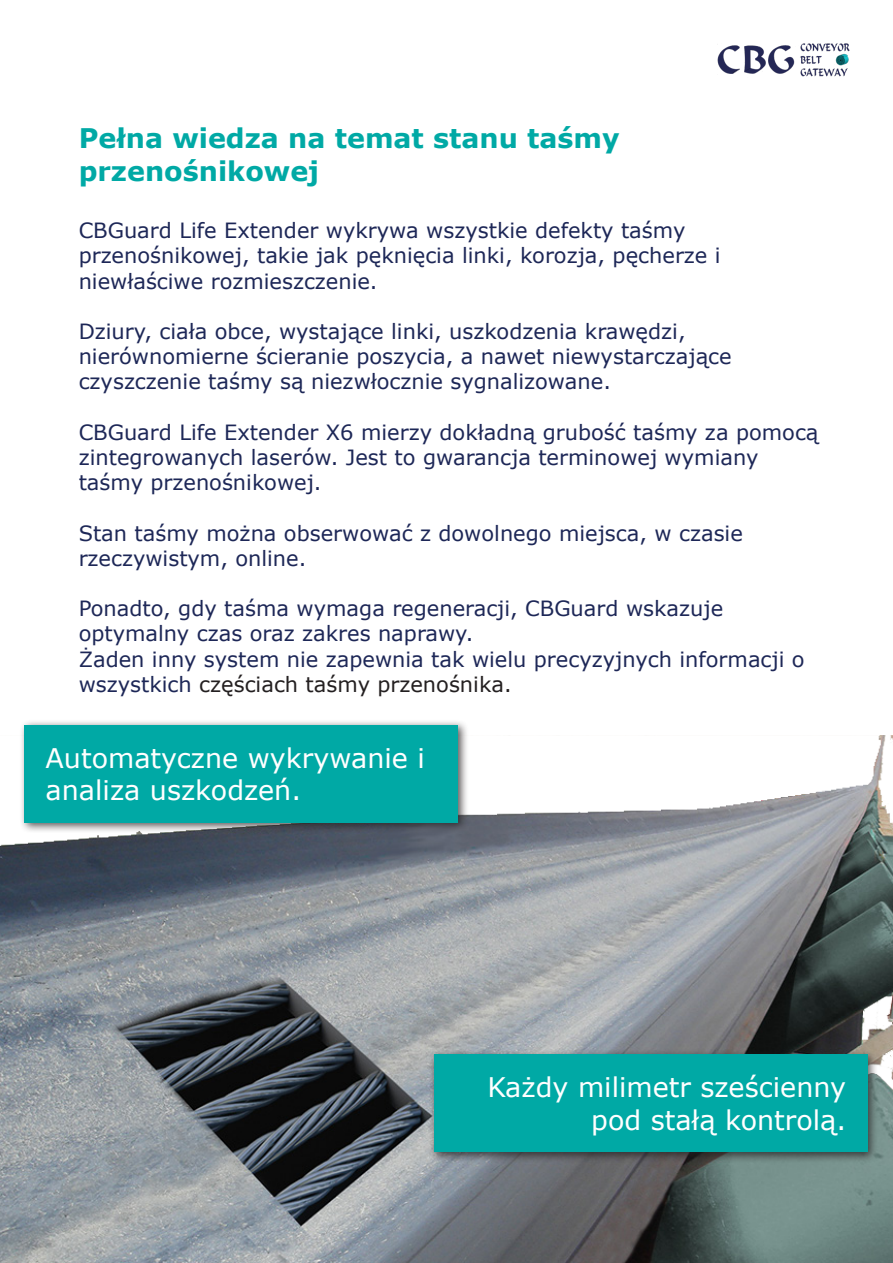
<style>
.page{position:relative;width:893px;height:1263px;background:#fff}
.page>*{position:absolute;margin:0;border:0;box-sizing:border-box;transform-origin:0 0}
.t1{font:27px "Verdana";color:#fff}
.t2{font:700 27px "Verdana";color:#00a9a5}
.t3{font:21px/25.2px "Verdana";color:#1d2757}
.s1{color:#231f20}
</style>
<div class="page">
<img style="left:718px;top:43px;width:132px;height:34px">
<img style="left:0;top:736px;width:893px;height:527px">
<div style="left:428px;top:1049px;width:451px;height:114px;background:#231f20;opacity:.75"></div>
<div style="left:434px;top:1054px;width:433px;height:98px;background:#00a9a5"></div>
<div style="left:19px;top:720px;width:450px;height:114px;background:#231f20;opacity:.75"></div>
<div style="left:24px;top:725px;width:434px;height:98px;background:#00a9a5"></div>
<p class="t2" style="left:79px;top:119px;width:542px">Pełna wiedza na temat stanu taśmy</p>
<p class="t2" style="left:79px;top:152px;width:242px">przenośnikowej</p>
<p class="t3" style="left:79px;top:218px;width:643px">CBGuard Life Extender wykrywa wszystkie defekty taśmy przenośnikowej, takie jak pęknięcia linki, korozja, pęcherze i niewłaściwe rozmieszczenie.</p>
<p class="t3" style="left:79px;top:319px;width:655px">Dziury, ciała obce, wystające linki, uszkodzenia krawędzi, nierównomierne ścieranie poszycia, a nawet niewystarczające czyszczenie taśmy są niezwłocznie sygnalizowane.</p>
<p class="t3" style="left:79px;top:419px;width:741px">CBGuard Life Extender X6 mierzy dokładną grubość taśmy za pomocą</p>
<p class="t3" style="left:79px;top:445px;width:681px">zintegrowanych laserów. Jest to gwarancja terminowej wymiany taśmy przenośnikowej.</p>
<p class="t3" style="left:79px;top:520px;width:666px">Stan taśmy można obserwować z dowolnego miejsca, w czasie rzeczywistym, online.</p>
<p class="t3" style="left:79px;top:596px;width:646px">Ponadto, gdy taśma wymaga regeneracji, CBGuard wskazuje optymalny czas oraz zakres naprawy.</p>
<p class="t3" style="left:79px;top:646px;width:727px">Żaden inny system nie zapewnia tak wielu precyzyjnych informacji o wszystkich <span class="s1">częściach taśmy przenośnika.</span></p>
<p class="t1" style="left:46px;top:740px;width:381px">Automatyczne wykrywanie i</p>
<p class="t1" style="left:46px;top:772px;width:257px">analiza uszkodzeń.</p>
<p class="t1" style="left:487px;top:1069px;width:360px">Każdy milimetr sześcienny</p>
<p class="t1" style="left:591px;top:1101px;width:257px">pod stałą kontrolą.</p>
</div>
